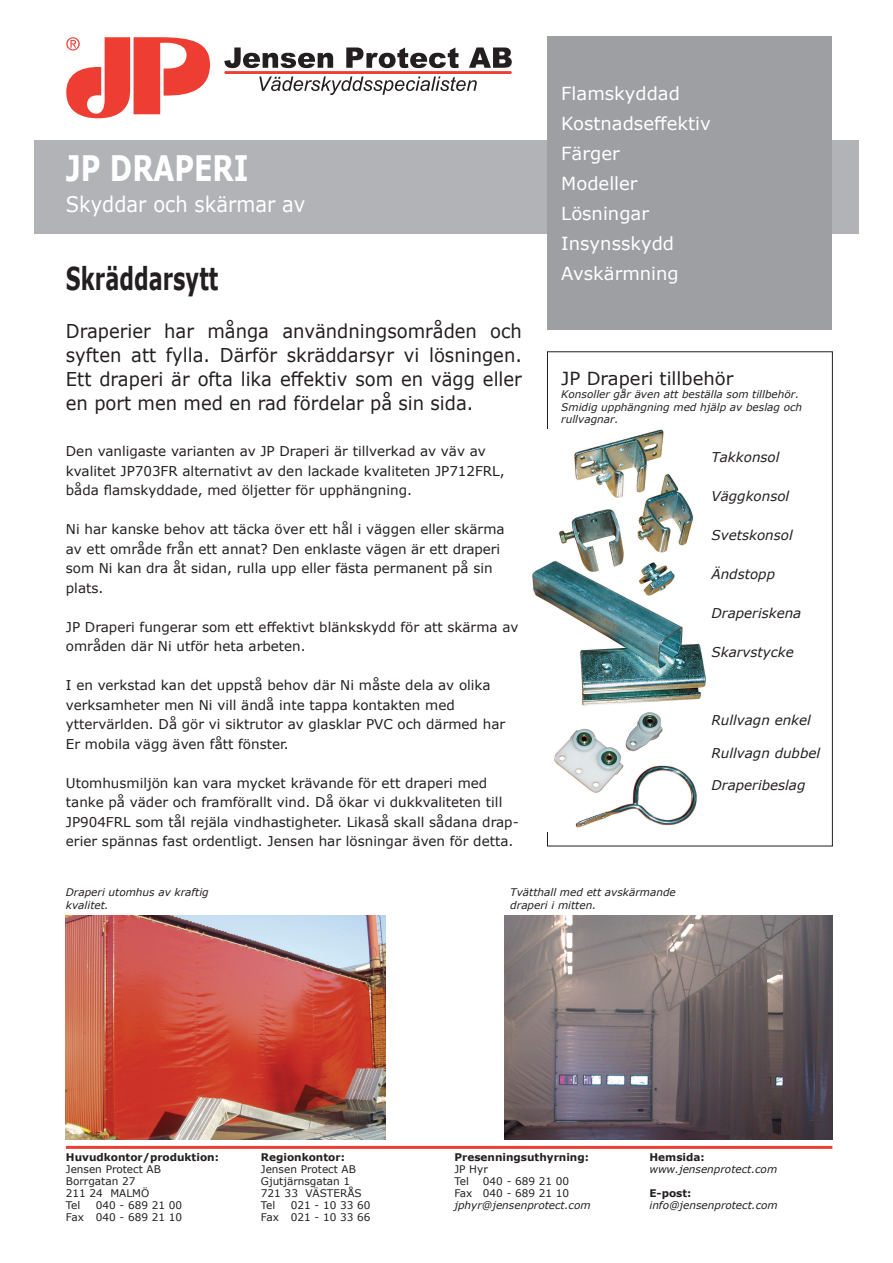
<style>
.page{position:relative;width:893px;height:1263px;background:#fff}
.page>*{position:absolute;margin:0;border:0;box-sizing:border-box;transform-origin:0 0}
.t1{font:700 35.1px "Verdana";color:#fff;scale:.77 1}
.t2{font:700 31.5px "Verdana";color:#231f20;scale:.67 1}
.t3{font:21.45px "Verdana";color:#fff;scale:.91 1}
.t4{font:19.05px/24px "Verdana";color:#231f20;text-align:justify;scale:.94 1}
.t5{font:18px "Verdana";color:#fff}
.t6{font:18px "Verdana";color:#231f20}
.t7{font:13.5px/19.5px "Verdana";color:#231f20}
.t8{font:italic 13.5px "Verdana";color:#231f20}
.t9{font:italic 10.5px/12.6px "Verdana";color:#231f20}
.t10{font:10.5px "Verdana";color:#231f20}
.t11{font:700 10.5px "Verdana";color:#231f20}
</style>
<div class="page">
<div style="left:34px;top:140px;width:825px;height:94px;background:#b2b3b7"></div>
<svg style="left:66px;top:37px;width:144px;height:81px"></svg>
<svg style="left:224px;top:47px;width:288px;height:21px"></svg>
<svg style="left:259px;top:76px;width:218px;height:19px"></svg>
<hr style="left:224px;top:71px;width:288px;height:3px;background:#ee3e34">
<div style="left:547px;top:37px;width:285px;height:293px;background:#9d9fa2"></div>
<img style="left:66px;top:915px;width:320px;height:225px">
<img style="left:504px;top:915px;width:329px;height:225px">
<img style="left:532px;top:429px;width:174px;height:399px">
<hr style="left:66px;top:1146px;width:766px;height:3px;background:#ee3e34">
<p class="t1" style="left:66px;top:143px;width:239px">JP DRAPERI</p>
<p class="t3" style="left:66px;top:190px;width:265px">Skyddar och skärmar av</p>
<p class="t2" style="left:66px;top:256px;width:229px">Skräddarsytt</p>
<p class="t4" style="left:66px;top:319px;width:487px">Draperier har många användningsområden och syften att fylla. Därför skräddarsyr vi lösningen.<br>Ett draperi är ofta lika effektiv som en vägg eller en port men med en rad fördelar på sin sida.</p>
<p class="t7" style="left:66px;top:441px;width:440px">Den vanligaste varianten av JP Draperi är tillverkad av väv av kvalitet JP703FR alternativt av den lackade kvaliteten JP712FRL, båda flamskyddade, med öljetter för upphängning.</p>
<p class="t7" style="left:66px;top:519px;width:440px">Ni har kanske behov att täcka över ett hål i väggen eller skärma av ett område från ett annat? Den enklaste vägen är ett draperi som Ni kan dra åt sidan, rulla upp eller fästa permanent på sin plats.</p>
<p class="t7" style="left:66px;top:617px;width:454px">JP Draperi fungerar som ett effektivt blänkskydd för att skärma av områden där Ni utför heta arbeten.</p>
<p class="t7" style="left:66px;top:675px;width:426px">I en verkstad kan det uppstå behov där Ni måste dela av olika</p>
<p class="t7" style="left:66px;top:695px;width:390px">verksamheter men Ni vill ändå inte tappa kontakten med</p>
<p class="t7" style="left:66px;top:714px;width:441px">yttervärlden. Då gör vi siktrutor av glasklar PVC och därmed har<br>Er mobila vägg även fått fönster.</p>
<p class="t7" style="left:66px;top:773px;width:454px">Utomhusmiljön kan vara mycket krävande för ett draperi med tanke på väder och framförallt vind. Då ökar vi dukkvaliteten till JP904FRL som tål rejäla vindhastigheter. Likaså skall sådana drap&shy;erier spännas fast ordentligt. Jensen har lösningar även för detta.</p>
<p class="t5" style="left:561px;top:81px;width:120px">Flamskyddad</p>
<p class="t5" style="left:561px;top:111px;width:151px">Kostnadseffektiv</p>
<p class="t5" style="left:561px;top:141px;width:60px">Färger</p>
<p class="t5" style="left:561px;top:171px;width:78px">Modeller</p>
<p class="t5" style="left:561px;top:201px;width:89px">Lösningar</p>
<p class="t5" style="left:561px;top:231px;width:114px">Insynsskydd</p>
<p class="t5" style="left:561px;top:261px;width:119px">Avskärmning</p>
<p class="t6" style="left:561px;top:366px;width:174px">JP Draperi tillbehör</p>
<p class="t9" style="left:561px;top:388px;width:239px">Konsoller går även att beställa som tillbehör.</p>
<p class="t9" style="left:561px;top:400px;width:242px">Smidig upphängning med hjälp av beslag och rullvagnar.</p>
<p class="t8" style="left:711px;top:448px;width:69px">Takkonsol</p>
<p class="t8" style="left:711px;top:487px;width:79px">Väggkonsol</p>
<p class="t8" style="left:711px;top:526px;width:83px">Svetskonsol</p>
<p class="t8" style="left:711px;top:565px;width:65px">Ändstopp</p>
<p class="t8" style="left:711px;top:604px;width:91px">Draperiskena</p>
<p class="t8" style="left:711px;top:643px;width:84px">Skarvstycke</p>
<p class="t8" style="left:711px;top:711px;width:101px">Rullvagn enkel</p>
<p class="t8" style="left:711px;top:743px;width:110px">Rullvagn dubbel</p>
<p class="t8" style="left:711px;top:776px;width:95px">Draperibeslag</p>
<p class="t9" style="left:66px;top:886px;width:144px">Draperi utomhus av kraftig kvalitet.</p>
<p class="t9" style="left:510px;top:886px;width:167px">Tvätthall med ett avskärmande draperi i mitten.</p>
<p class="t11" style="left:66px;top:1149px;width:155px">Huvudkontor/produktion:</p>
<p class="t11" style="left:261px;top:1149px;width:85px">Regionkontor:</p>
<p class="t11" style="left:454px;top:1149px;width:136px">Presenningsuthyrning:</p>
<p class="t11" style="left:649px;top:1149px;width:57px">Hemsida:</p>
<p class="t10" style="left:66px;top:1161px;width:97px">Jensen Protect AB</p>
<p class="t10" style="left:261px;top:1161px;width:97px">Jensen Protect AB</p>
<p class="t10" style="left:454px;top:1161px;width:35px">JP Hyr</p>
<p class="t9" style="left:649px;top:1162px;width:129px">www.jensenprotect.com</p>
<p class="t10" style="left:66px;top:1173px;width:71px">Borrgatan 27</p>
<p class="t10" style="left:261px;top:1173px;width:91px">Gjutjärnsgatan 1</p>
<p class="t10" style="left:454px;top:1173px;width:16px">Tel</p>
<p class="t10" style="left:483px;top:1173px;width:88px">040 - 689 21 00</p>
<p class="t10" style="left:66px;top:1185px;width:85px">211 24 MALMÖ</p>
<p class="t10" style="left:261px;top:1185px;width:102px">721 33 VÄSTERÅS</p>
<p class="t10" style="left:454px;top:1185px;width:116px">Fax 040 - 689 21 10</p>
<p class="t11" style="left:649px;top:1185px;width:44px">E-post:</p>
<p class="t10" style="left:66px;top:1197px;width:16px">Tel</p>
<p class="t10" style="left:96px;top:1197px;width:88px">040 - 689 21 00</p>
<p class="t10" style="left:261px;top:1197px;width:16px">Tel</p>
<p class="t10" style="left:291px;top:1197px;width:81px">021 - 10 33 60</p>
<p class="t9" style="left:454px;top:1198px;width:138px">jphyr@jensenprotect.com</p>
<p class="t9" style="left:649px;top:1198px;width:130px">info@jensenprotect.com</p>
<p class="t10" style="left:66px;top:1209px;width:118px">Fax 040 - 689 21 10</p>
<p class="t10" style="left:261px;top:1209px;width:111px">Fax 021 - 10 33 66</p>
</div>
